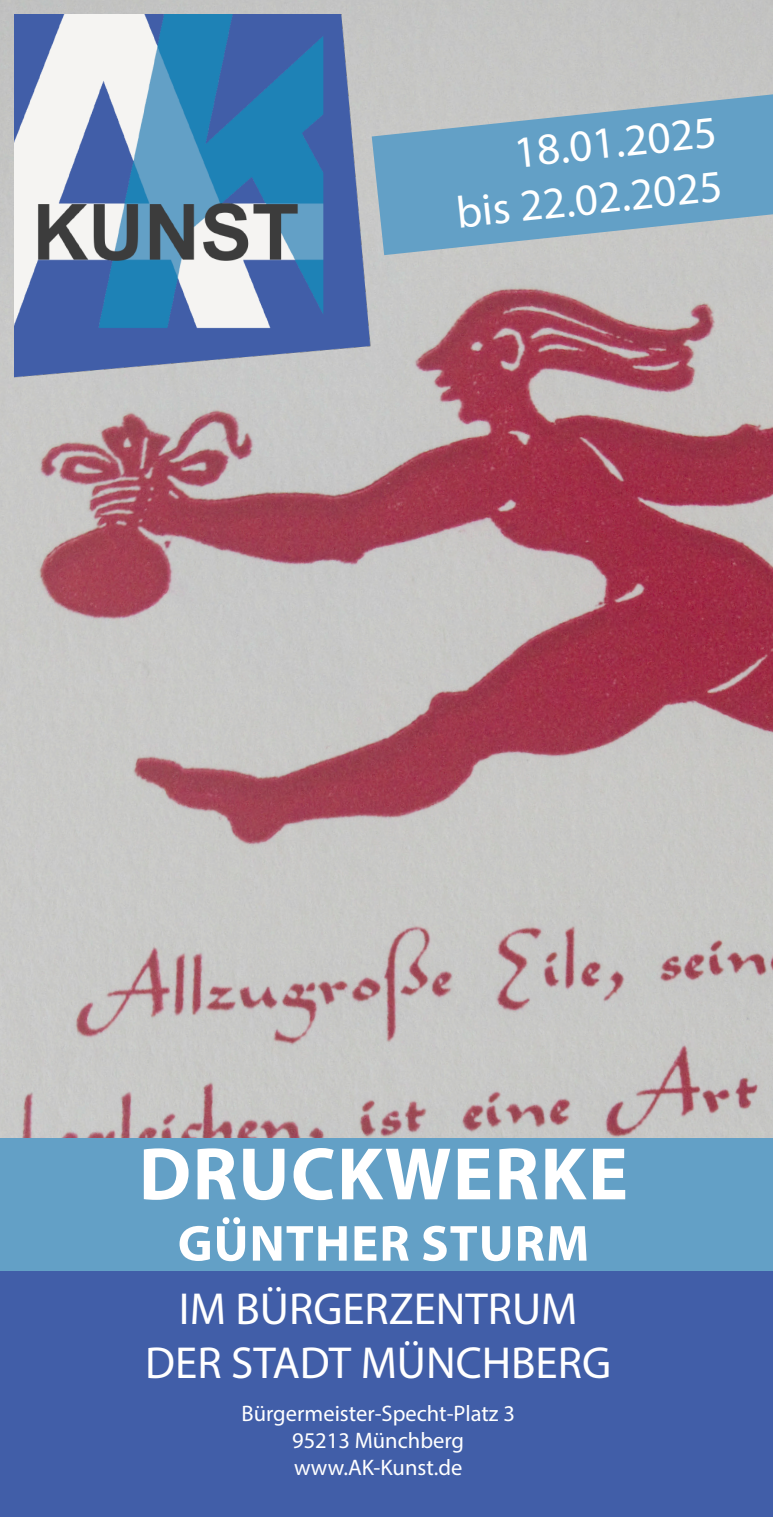
<style>
.page{position:relative;width:773px;height:1517px;background:#fff}
.page>*{position:absolute;margin:0;border:0;box-sizing:border-box;transform-origin:0 0}
.t1{font:700 75px "Myriad Pro";letter-spacing:.02em;color:#fff}
.t2{font:700 51px "Myriad Pro";letter-spacing:.02em;color:#fff}
.t3{font:45px "Myriad Pro";color:#fff}
.t4{font:22.5px "Myriad Pro";color:#fff}
</style>
<div class="page">
<img style="left:0;top:0;width:772px;height:1138px">
<img style="left:14px;top:14px;width:363px;height:369px">
<div style="left:0;top:1185px;width:772px;height:332px;background:#415ea8"></div>
<div style="left:0;top:1138px;width:772px;height:132px;background:#63a0c6"></div>
<svg style="left:371px;top:94px;width:401px;height:161px;background:#7daac5"></svg>
<p class="t3" style="left:511px;top:125px;width:205px;rotate:-6deg">18.01.2025</p>
<p class="t3" style="left:453px;top:185px;width:268px;rotate:-6deg">bis 22.02.2025</p>
<p class="t1" style="left:139px;top:1125px;width:490px">DRUCKWERKE</p>
<p class="t2" style="left:178px;top:1210px;width:413px">GÜNTHER STURM</p>
<p class="t3" style="left:179px;top:1281px;width:400px">IM BÜRGERZENTRUM</p>
<p class="t3" style="left:145px;top:1335px;width:467px">DER STADT MÜNCHBERG</p>
<p class="t4" style="left:241px;top:1399px;width:275px">Bürgermeister-Specht-Platz 3</p>
<p class="t4" style="left:292px;top:1426px;width:173px">95213 Münchberg</p>
<p class="t4" style="left:294px;top:1453px;width:170px">www.AK-Kunst.de</p>
</div>
